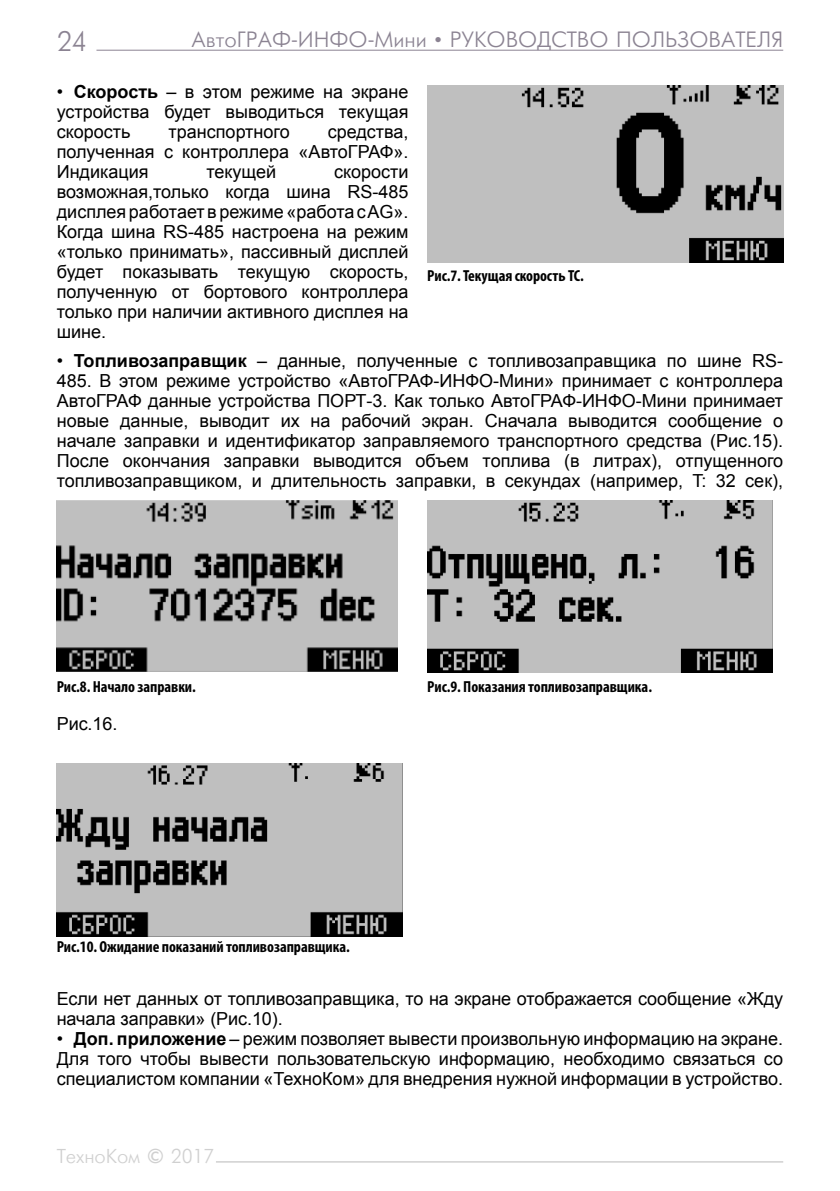
<style>
.page{position:relative;width:840px;height:1191px;background:#fff}
.page>*{position:absolute;margin:0;border:0;box-sizing:border-box;transform-origin:0 0}
.t1{font:28px "Futuris Cyrillic";color:#8b8392}
.t2{font:22px "Futuris Cyrillic";color:#8b8392}
.t3{font:20px "Futuris Cyrillic";letter-spacing:-.005em;color:#d0d0d0}
.t4{font:18px/20px "Arial";color:#000;text-align:justify}
.t5{font:700 condensed 16px "Myriad Pro";letter-spacing:-.005em;color:#000}
.s1{font-weight:700}
</style>
<div class="page">
<hr style="left:96px;top:50px;width:686px;height:1px;background:#8b8392">
<hr style="left:216px;top:1161px;width:566px;height:1px;background:#d0d0d0">
<img style="left:427px;top:500px;width:345px;height:173px">
<img style="left:427px;top:85px;width:355px;height:178px">
<img style="left:57px;top:500px;width:340px;height:171px">
<img style="left:57px;top:763px;width:345px;height:173px">
<h1 class="t1" style="left:57px;top:27px;width:32px">24</h1>
<p class="t2" style="left:191px;top:28px;width:593px">АвтоГРАФ-ИНФО-Мини • РУКОВОДСТВО ПОЛЬЗОВАТЕЛЯ</p>
<p class="t4" style="left:57px;top:82px;width:353px">• <span class="s1">Скорость</span> – в этом режиме на экране устройства будет выводиться текущая скорость</p>
<p class="t4" style="left:57px;top:122px;width:353px;text-indent:271px">средства, полученная с контроллера «АвтоГРАФ».<br>Индикация</p>
<p class="t4" style="left:168px;top:122px;width:122px">транспортного</p>
<p class="t4" style="left:206px;top:162px;width:71px">текущей</p>
<p class="t4" style="left:57px;top:162px;width:353px;text-indent:277px">скорости возможная,только когда шина RS-485 дисплея работает в режиме «работа с AG».<br>Когда шина RS-485 настроена на режим «только принимать», пассивный дисплей будет показывать текущую скорость, полученную от бортового контроллера только при наличии активного дисплея на шине.</p>
<p class="t5" style="left:427px;top:266px;width:158px">Рис.7. Текущая скорость ТС.</p>
<p class="t4" style="left:57px;top:351px;width:727px">• <span class="s1">Топливозаправщик</span> – данные, полученные с топливозаправщика по шине RS-485. В этом режиме устройство «АвтоГРАФ-ИНФО-Мини» принимает с контроллера АвтоГРАФ данные устройства ПОРТ-3. Как только АвтоГРАФ-ИНФО-Мини принимает новые данные, выводит их на рабочий экран. Сначала выводится сообщение о начале заправки и идентификатор заправляемого транспортного средства (Рис.15).<br>После окончания заправки выводится объем топлива (в литрах), отпущенного топливозаправщиком, и длительность заправки, в секундах (например, T: 32 сек),</p>
<p class="t5" style="left:57px;top:676px;width:140px">Рис.8. Начало заправки.</p>
<p class="t5" style="left:427px;top:676px;width:226px">Рис.9. Показания топливозаправщика.</p>
<p class="t4" style="left:57px;top:713px;width:62px">Рис.16.</p>
<p class="t5" style="left:57px;top:936px;width:294px">Рис.10. Ожидание показаний топливозаправщика.</p>
<p class="t4" style="left:57px;top:988px;width:727px">Если нет данных от топливозаправщика, то на экране отображается сообщение «Жду начала заправки» (Рис.10).</p>
<p class="t4" style="left:57px;top:1028px;width:727px">• <span class="s1">Доп. приложение</span> – режим позволяет вывести произвольную информацию на экране.<br>Для того чтобы вывести пользовательскую информацию, необходимо связаться со специалистом компании «ТехноКом» для внедрения нужной информации в устройство.</p>
<p class="t3" style="left:57px;top:1145px;width:159px">ТехноКом © 2017</p>
</div>
